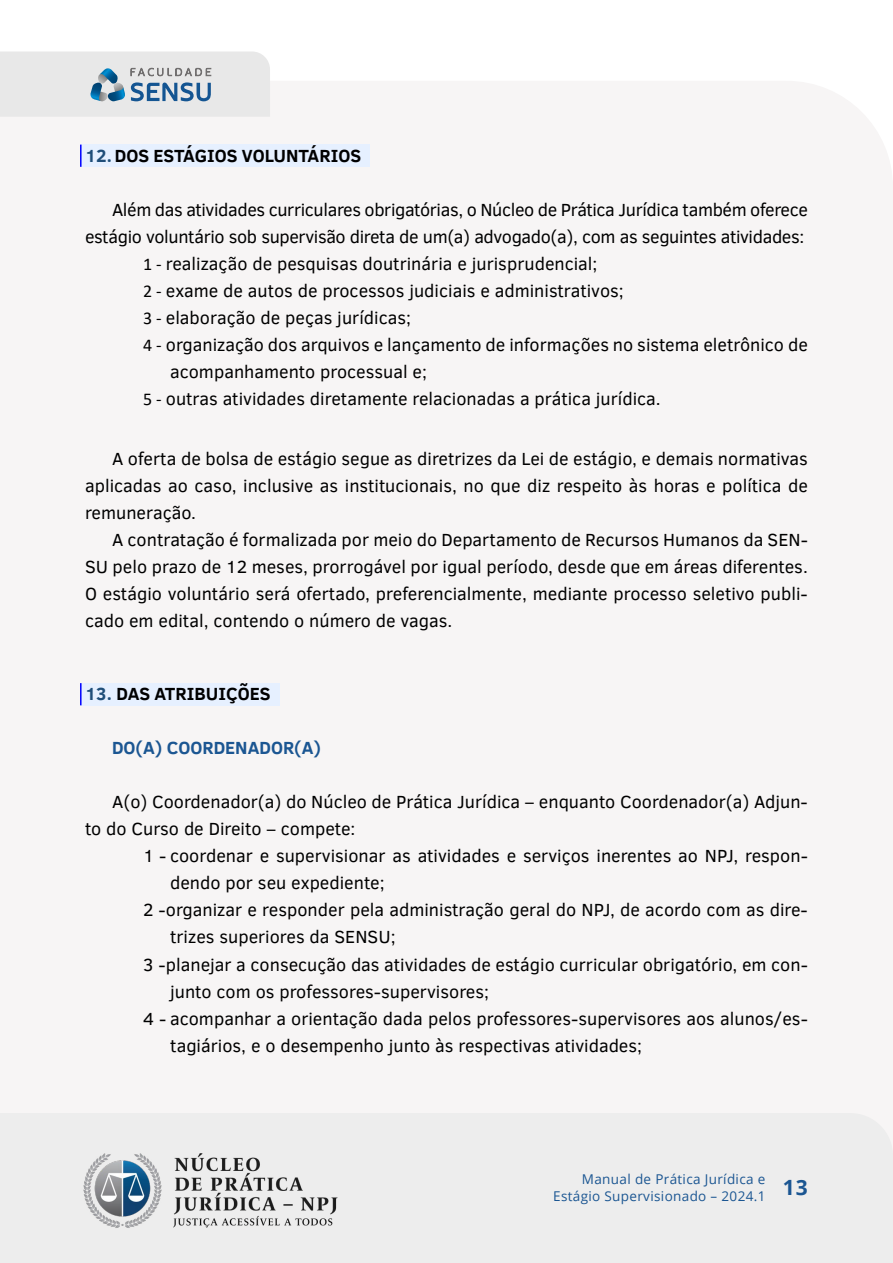
<style>
.page{position:relative;width:893px;height:1263px;background:#fff}
.page>*{position:absolute;margin:0;border:0;box-sizing:border-box;transform-origin:0 0}
.t1{font:18px/27px "Clear Sans";color:#000;text-align:justify}
.t2{font:18px "Clear Sans";letter-spacing:-.02em;color:#000}
.t3{font:700 18px "Clear Sans";color:#000}
.t4{font:700 18px "Clear Sans";color:#1b5692}
.t5{font:13.5px/16.5px "Open Sans";letter-spacing:.025em;color:#1b5692}
.s1{color:#1f4e79}
.s2{font-family:"Calibri"}
</style>
<div class="page">
<svg style="left:0;top:51px;width:270px;height:66px;background:#d7dce0"></svg>
<div style="left:0;top:1113px;width:893px;height:150px;background:#ededed"></div>
<img style="left:72px;top:1149px;width:277px;height:84px">
<div style="left:81px;top:145px;width:289px;height:22px;background:#e6f0ff"></div>
<hr style="left:80px;top:145px;width:2px;height:22px;background:#00f">
<div style="left:81px;top:683px;width:198px;height:22px;background:#e6f0ff"></div>
<hr style="left:80px;top:683px;width:2px;height:22px;background:#00f">
<p class="t3" style="left:85px;top:143px;width:278px"><span class="s1">12.</span> DOS ESTÁGIOS VOLUNTÁRIOS</p>
<p class="t2" style="left:112px;top:198px;width:697px">Além das atividades curriculares obrigatórias, o Núcleo de Prática Jurídica também oferece</p>
<p class="t2" style="left:85px;top:225px;width:721px">estágio voluntário sob supervisão direta de um(a) advogado(a), com as seguintes atividades:</p>
<p class="t1" style="left:143px;top:250px;width:456px"><span class="s2">1 -</span> realização de pesquisas doutrinária e jurisprudencial;</p>
<p class="t1" style="left:143px;top:277px;width:482px"><span class="s2">2 -</span> exame de autos de processos judiciais e administrativos;</p>
<p class="t1" style="left:143px;top:304px;width:269px"><span class="s2">3 -</span> elaboração de peças jurídicas;</p>
<p class="t1" style="left:143px;top:331px;width:666px"><span class="s2">4 -</span> organização dos arquivos e lançamento de informações no sistema eletrônico de</p>
<p class="t1" style="left:170px;top:358px;width:258px">acompanhamento processual e;</p>
<p class="t1" style="left:143px;top:385px;width:519px"><span class="s2">5 -</span> outras atividades diretamente relacionadas a prática jurídica.</p>
<p class="t1" style="left:85px;top:445px;width:724px;text-indent:27px">A oferta de bolsa de estágio segue as diretrizes da Lei de estágio, e demais normativas aplicadas ao caso, inclusive as institucionais, no que diz respeito às horas e política de remuneração.</p>
<p class="t1" style="left:85px;top:526px;width:724px;text-indent:27px">A contratação é formalizada por meio do Departamento de Recursos Humanos da SEN-SU pelo prazo de 12 meses, prorrogável por igual período, desde que em áreas diferentes.<br>O estágio voluntário será ofertado, preferencialmente, mediante processo seletivo publi&shy;cado em edital, contendo o número de vagas.</p>
<p class="t3" style="left:85px;top:681px;width:187px"><span class="s1">13.</span> DAS ATRIBUIÇÕES</p>
<p class="t4" style="left:112px;top:735px;width:211px">DO(A) COORDENADOR(A)</p>
<p class="t1" style="left:85px;top:789px;width:724px;text-indent:27px">A(o) Coordenador(a) do Núcleo de Prática Jurídica – enquanto Coordenador(a) Adjun&shy;to do Curso de Direito – compete:</p>
<p class="t1" style="left:143px;top:843px;width:666px">1 - coordenar e supervisionar as atividades e serviços inerentes ao NPJ, respon-</p>
<p class="t1" style="left:170px;top:870px;width:216px">dendo por seu expediente;</p>
<p class="t1" style="left:143px;top:897px;width:666px">2 -organizar e responder pela administração geral do NPJ, de acordo com as dire-</p>
<p class="t1" style="left:170px;top:924px;width:227px">trizes superiores da SENSU;</p>
<p class="t1" style="left:143px;top:951px;width:666px">3 -planejar a consecução das atividades de estágio curricular obrigatório, em con-</p>
<p class="t1" style="left:170px;top:978px;width:320px">junto com os professores-supervisores;</p>
<p class="t1" style="left:143px;top:1005px;width:666px">4 - acompanhar a orientação dada pelos professores-supervisores aos alunos/es-</p>
<p class="t1" style="left:170px;top:1032px;width:473px">tagiários, e o desempenho junto às respectivas atividades;</p>
<p class="t5" style="left:553px;top:1170px;width:256px;text-indent:29px">Manual de Prática Jurídica e<br>Estágio Supervisionado – 2024.1 <sup>13</sup></p>
</div>
